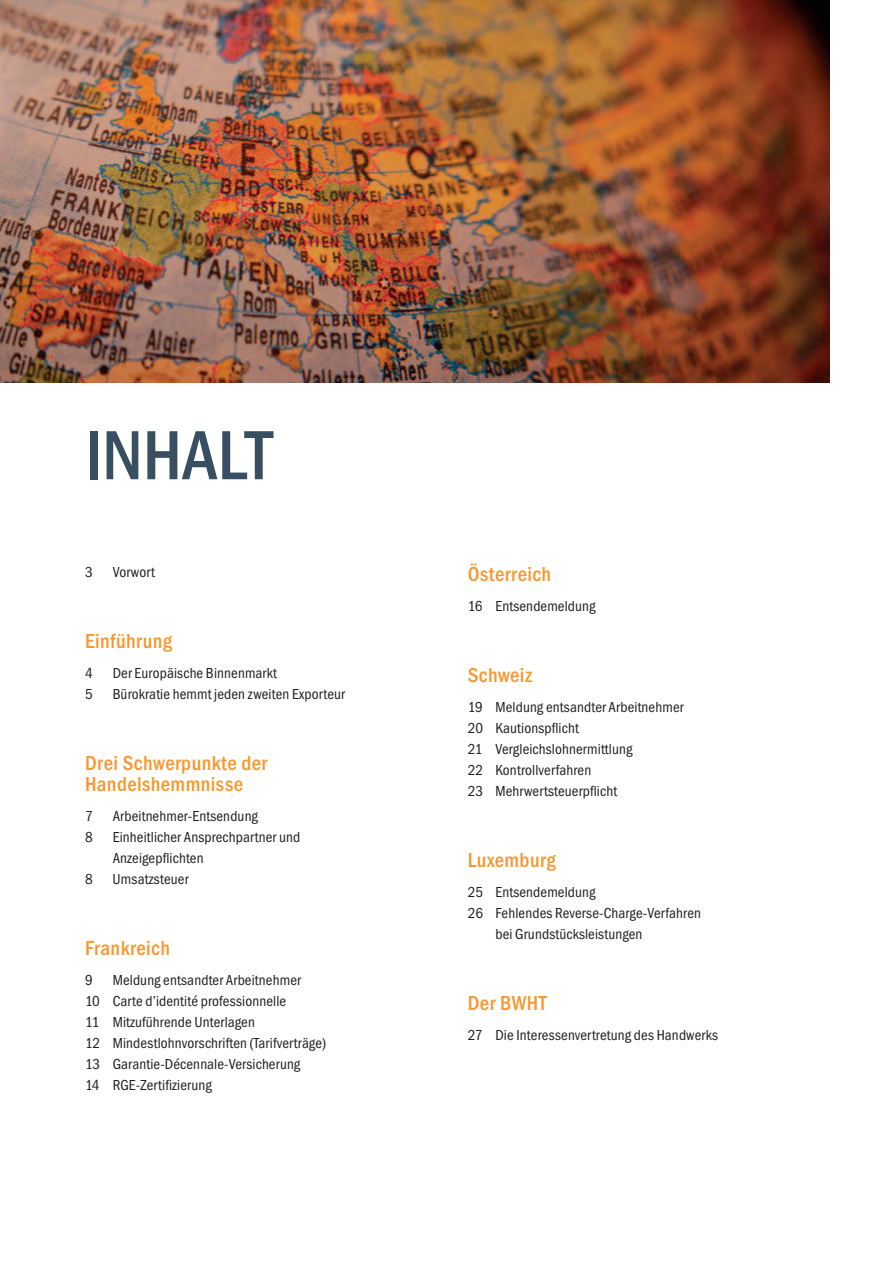
<style>
.page{position:relative;width:893px;height:1263px;background:#fff}
.page>*{position:absolute;margin:0;border:0;box-sizing:border-box;transform-origin:0 0}
.t1{font:500 condensed 72px "Franklin Gothic";color:#384f61}
.t2{font:500 condensed 21px/21px "Franklin Gothic";letter-spacing:.02em;color:#f7972e}
.t3{font:condensed 15px/21px "Franklin Gothic";letter-spacing:.01em;color:#231f20}
</style>
<div class="page">
<img style="left:0;top:0;width:829px;height:383px">
<h1 class="t1" style="left:85px;top:430px;width:189px">INHALT</h1>
<p class="t3" style="left:85px;top:562px;width:9px">3</p>
<p class="t3" style="left:113px;top:562px;width:44px">Vorwort</p>
<h2 class="t2" style="left:85px;top:632px;width:89px">Einführung</h2>
<p class="t3" style="left:85px;top:663px;width:9px">4</p>
<p class="t3" style="left:113px;top:663px;width:166px">Der Europäische Binnenmarkt</p>
<p class="t3" style="left:85px;top:684px;width:9px">5</p>
<p class="t3" style="left:113px;top:684px;width:234px">Bürokratie hemmt jeden zweiten Exporteur</p>
<h2 class="t2" style="left:85px;top:754px;width:184px">Drei Schwerpunkte der<br>Handelshemmnisse</h2>
<p class="t3" style="left:85px;top:806px;width:9px">7</p>
<p class="t3" style="left:113px;top:806px;width:147px">Arbeitnehmer-Entsendung</p>
<p class="t3" style="left:85px;top:827px;width:9px">8</p>
<p class="t3" style="left:113px;top:827px;width:189px">Einheitlicher Ansprechpartner und<br>Anzeigepflichten</p>
<p class="t3" style="left:85px;top:869px;width:9px">8</p>
<p class="t3" style="left:113px;top:869px;width:77px">Umsatzsteuer</p>
<h2 class="t2" style="left:85px;top:939px;width:87px">Frankreich</h2>
<p class="t3" style="left:85px;top:970px;width:9px">9</p>
<p class="t3" style="left:85px;top:970px;width:242px;text-indent:28px">Meldung entsandter Arbeitnehmer<br>10 Carte d’identité professionnelle<br>11 Mitzuführende Unterlagen<br>12 Mindestlohnvorschriften (Tarifverträge)<br>13 Garantie-Décennale-Versicherung<br>14 RGE-Zertifizierung</p>
<h2 class="t2" style="left:468px;top:565px;width:85px">Österreich</h2>
<p class="t3" style="left:468px;top:596px;width:129px">16 Entsendemeldung</p>
<h2 class="t2" style="left:468px;top:666px;width:66px">Schweiz</h2>
<p class="t3" style="left:468px;top:697px;width:217px">19 Meldung entsandter Arbeitnehmer<br>20 Kautionspflicht<br>21 Vergleichslohnermittlung<br>22 Kontrollverfahren<br>23 Mehrwertsteuerpflicht</p>
<h2 class="t2" style="left:468px;top:851px;width:90px">Luxemburg</h2>
<p class="t3" style="left:468px;top:882px;width:129px">25 Entsendemeldung</p>
<p class="t3" style="left:468px;top:903px;width:235px">26 Fehlendes Reverse-Charge-Verfahren</p>
<p class="t3" style="left:495px;top:924px;width:149px">bei Grundstücksleistungen</p>
<h2 class="t2" style="left:468px;top:994px;width:80px">Der BWHT</h2>
<p class="t3" style="left:468px;top:1025px;width:252px">27 Die Interessenvertretung des Handwerks</p>
</div>
